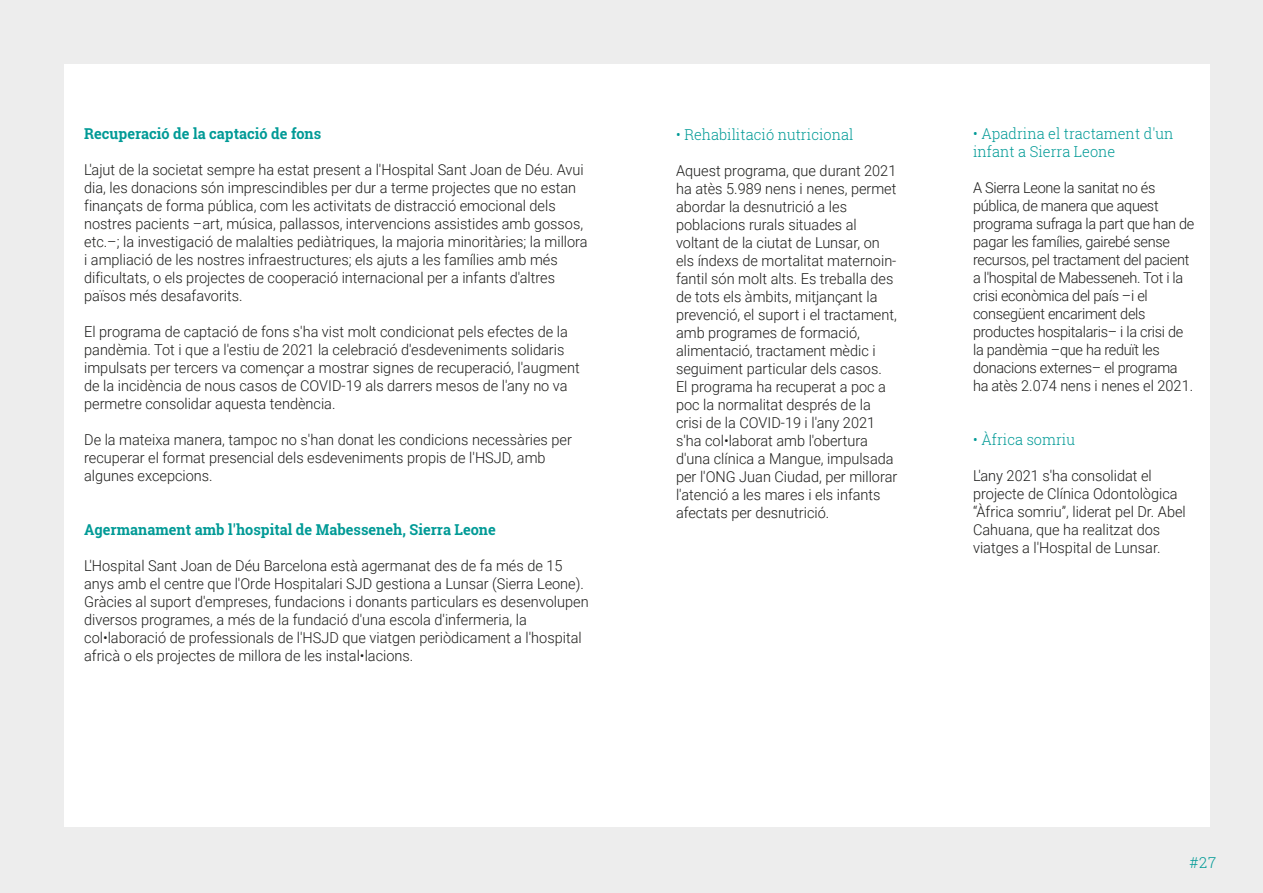
<style>
.page{position:relative;width:1263px;height:893px;background:#ededed}
.page>*{position:absolute;margin:0;border:0;box-sizing:border-box;transform-origin:0 0}
.t1{font:300 15px/18px "Roboto";color:#1d1d1b}
.t2{font:300 15px/18px "Roboto";letter-spacing:-.02em;color:#1d1d1b}
.t3{font:300 15px/18px "Roboto Slab";color:#009a96}
.t4{font:700 15px "Roboto Slab";color:#009a96}
</style>
<div class="page">
<div style="left:64px;top:64px;width:1146px;height:762px;background:#fff"></div>
<p class="t4" style="left:84px;top:123px;width:239px">Recuperació de la captació de fons</p>
<p class="t1" style="left:84px;top:160px;width:505px">L'ajut de la societat sempre ha estat present a l'Hospital Sant Joan de Déu. Avui dia, les donacions són imprescindibles per dur a terme projectes que no estan finançats de forma pública, com les activitats de distracció emocional dels nostres pacients –art, música, pallassos, intervencions assistides amb gossos, etc.–; la investigació de malalties pediàtriques, la majoria minoritàries; la millora i ampliació de les nostres infraestructures; els ajuts a les famílies amb més dificultats, o els projectes de cooperació internacional per a infants d'altres països més desafavorits.</p>
<p class="t1" style="left:84px;top:322px;width:497px">El programa de captació de fons s'ha vist molt condicionat pels efectes de la pandèmia. Tot i que a l'estiu de 2021 la celebració d'esdeveniments solidaris impulsats per tercers va començar a mostrar signes de recuperació, l'augment de la incidència de nous casos de COVID-19 als darrers mesos de l'any no va permetre consolidar aquesta tendència.</p>
<p class="t1" style="left:84px;top:430px;width:489px">De la mateixa manera, tampoc no s'han donat les condicions necessàries per recuperar el format presencial dels esdeveniments propis de l'HSJD, amb algunes excepcions.</p>
<p class="t4" style="left:84px;top:519px;width:413px">Agermanament amb l'hospital de Mabesseneh, Sierra Leone</p>
<p class="t1" style="left:84px;top:556px;width:506px">L'Hospital Sant Joan de Déu Barcelona està agermanat des de fa més de 15 anys amb el centre que l'Orde Hospitalari SJD gestiona a Lunsar (Sierra Leone).<br>Gràcies al suport d'empreses, fundacions i donants particulars es desenvolupen diversos programes, a més de la fundació d'una escola d'infermeria, la col•laboració de professionals de l'HSJD que viatgen periòdicament a l'hospital africà o els projectes de millora de les instal•lacions.</p>
<p class="t3" style="left:676px;top:125px;width:179px">• Rehabilitació nutricional</p>
<p class="t1" style="left:676px;top:161px;width:223px">Aquest programa, que durant 2021 ha atès 5.989 nens i nenes, permet abordar la desnutrició a les poblacions rurals situades al voltant de la ciutat de Lunsar, on els índexs de mortalitat maternoin&shy;fantil són molt alts. Es treballa des de tots els àmbits, mitjançant la prevenció, el suport i el tractament, amb programes de formació, alimentació, tractament mèdic i seguiment particular dels casos.<br>El programa ha recuperat a poc a poc la normalitat després de la crisi de la COVID-19 i l'any 2021 s'ha col•laborat amb l'obertura d'una clínica a Mangue, impulsada per l'ONG Juan Ciudad, per millorar l'atenció a les mares i els infants afectats per desnutrició.</p>
<p class="t3" style="left:973px;top:124px;width:202px">• Apadrina el tractament d'un infant a Sierra Leone</p>
<p class="t2" style="left:973px;top:178px;width:223px">A Sierra Leone la sanitat no és pública, de manera que aquest programa sufraga la part que han de pagar les famílies, gairebé sense recursos, pel tractament del pacient a l'hospital de Mabesseneh. Tot i la crisi econòmica del país –i el consegüent encariment dels productes hospitalaris– i la crisi de la pandèmia –que ha reduït les donacions externes– el programa ha atès 2.074 nens i nenes el 2021.</p>
<p class="t3" style="left:973px;top:430px;width:104px">• Àfrica somriu</p>
<p class="t1" style="left:973px;top:466px;width:214px">L'any 2021 s'ha consolidat el projecte de Clínica Odontològica “Àfrica somriu”, liderat pel Dr. Abel<br>Cahuana, que ha realitzat dos viatges a l'Hospital de Lunsar.</p>
<p class="t3" style="left:1189px;top:853px;width:28px">#27</p>
</div>
